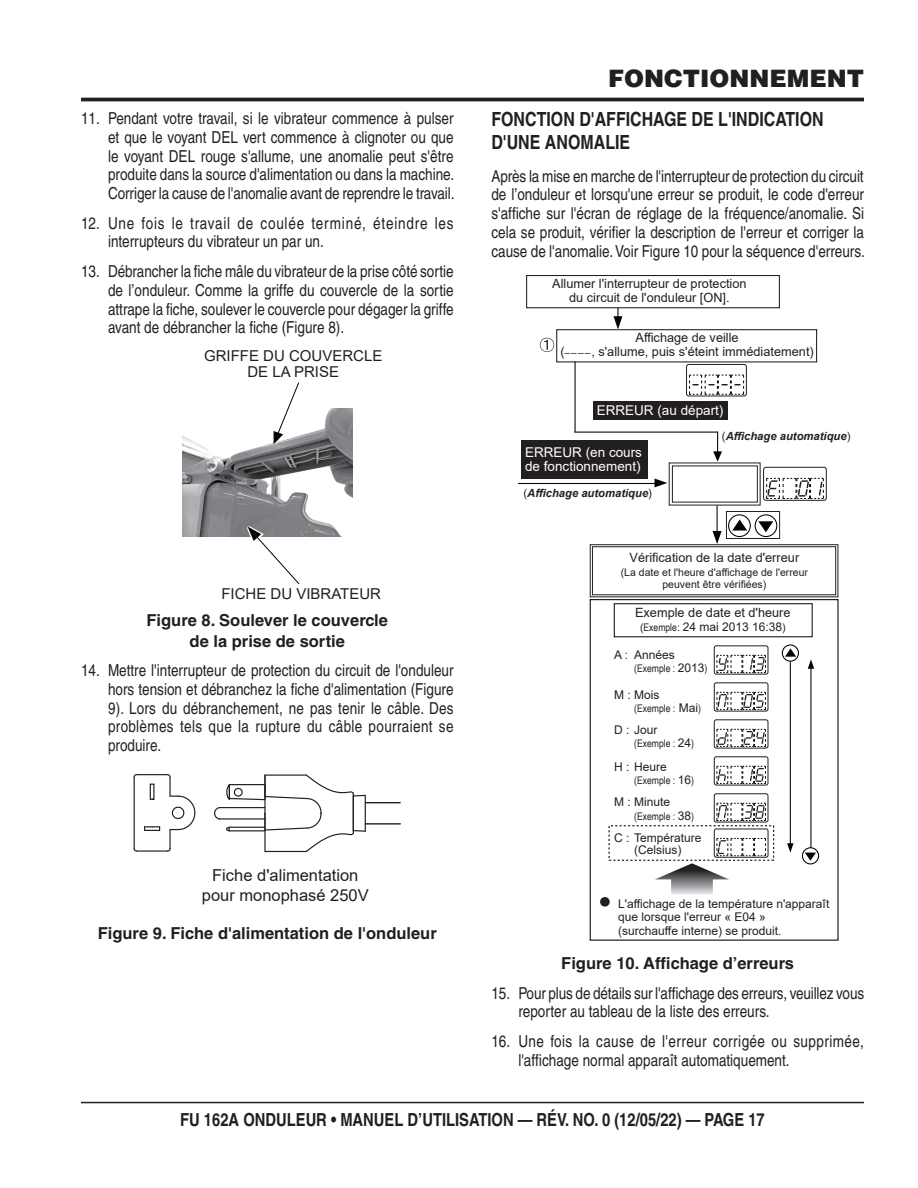
<style>
.page{position:relative;width:918px;height:1188px;background:#fff}
.page>*{position:absolute;margin:0;border:0;box-sizing:border-box;transform-origin:0 0}
.Page_Heading_TOC{font:900 24px "Helvetica";color:#231f20}
.Heading_1{font:700 condensed 19.5px/22.5px "Helvetica";color:#231f20}
.t1{font:700 condensed 18px "Helvetica";color:#231f20}
.Body_text{font:condensed 16.5px/18.8px "Helvetica";color:#231f20;text-align:justify}
.t2{font:700 16.5px/21px "Helvetica";color:#231f20;text-align:center}
.Body_text-2{font:condensed 16.5px/18.8px "Helvetica";letter-spacing:.04em;color:#231f20}
.Body_text-3{font:16.5px/19.8px "Arial";color:#231f20;text-align:center}
.Body_text-4{font:15px/16.5px "Arial";color:#231f20;text-align:center}
.Body_text-5{font:13.5px/14.9px "Arial";color:#fff}
.Body_text-6{font:12.75px/14.1px "Arial";color:#231f20;text-align:center}
.Body_text-7{font:12px/13.2px "Arial";color:#231f20}
.Body_text-8{font:italic 700 11.25px "Arial";color:#231f20}
.Body_text-9{font:10.5px "Arial Narrow";color:#231f20}
.Body_text-10{font:10.5px "Arial";color:#231f20}
.s1{font-size:10.2px}
.s2{font-weight:400;font-style:normal}
.s3{font-size:10.5px}
.s4{font-family:"Arial Narrow";font-size:10.5px}
.s5{font-family:"Arial";font-size:12px}
</style>
<div class="page">
<hr style="left:81px;top:1102px;width:783px;height:1px;background:#231f20">
<img style="left:182px;top:409px;width:170px;height:127px">
<svg style="left:247px;top:526px;width:53px;height:58px"></svg>
<svg style="left:272px;top:383px;width:28px;height:62px"></svg>
<hr style="left:365px;top:823px;width:35px;height:1px;background:#030303">
<hr style="left:365px;top:802px;width:35px;height:1px;background:#030303">
<svg style="left:214px;top:774px;width:153px;height:78px"></svg>
<svg style="left:134px;top:774px;width:62px;height:78px"></svg>
<svg style="left:540px;top:338px;width:14px;height:14px"></svg>
<svg style="left:689px;top:375px;width:55px;height:19px"></svg>
<div style="left:686px;top:364px;width:61px;height:32px;border:1px solid #231f20;border-radius:2px"></div>
<div style="left:526px;top:275px;width:254px;height:33px;border:1px solid #231f20"></div>
<div style="left:556px;top:329px;width:261px;height:33px;border:1px solid #231f20"></div>
<svg style="left:612px;top:308px;width:12px;height:22px"></svg>
<svg style="left:717px;top:838px;width:49px;height:18px"></svg>
<div style="left:714px;top:829px;width:54px;height:29px;border:1px solid #231f20;border-radius:2px"></div>
<svg style="left:717px;top:655px;width:49px;height:17px"></svg>
<div style="left:714px;top:646px;width:54px;height:28px;border:1px solid #231f20;border-radius:2px"></div>
<div style="left:714px;top:683px;width:54px;height:28px;border:1px solid #231f20;border-radius:2px"></div>
<svg style="left:717px;top:692px;width:49px;height:18px"></svg>
<svg style="left:717px;top:729px;width:49px;height:17px"></svg>
<div style="left:714px;top:720px;width:54px;height:28px;border:1px solid #231f20;border-radius:2px"></div>
<svg style="left:717px;top:766px;width:49px;height:17px"></svg>
<div style="left:714px;top:757px;width:54px;height:28px;border:1px solid #231f20;border-radius:2px"></div>
<svg style="left:717px;top:803px;width:49px;height:17px"></svg>
<div style="left:714px;top:794px;width:54px;height:28px;border:1px solid #231f20;border-radius:2px"></div>
<svg style="left:766px;top:478px;width:58px;height:21px"></svg>
<div style="left:763px;top:467px;width:64px;height:34px;border:1px solid #231f20;border-radius:2px"></div>
<div style="left:590px;top:544px;width:248px;height:53px;border:1px solid #231f20"></div>
<div style="left:592px;top:546px;width:244px;height:49px;border:1px solid #231f20"></div>
<hr style="left:575px;top:362px;width:1px;height:70px;background:#030303">
<svg style="left:713px;top:432px;width:9px;height:30px"></svg>
<hr style="left:575px;top:432px;width:142px;height:1px;background:#030303">
<hr style="left:790px;top:662px;width:1px;height:182px;background:#030303">
<svg style="left:787px;top:843px;width:7px;height:10px"></svg>
<svg style="left:811px;top:670px;width:1px;height:19px"></svg>
<hr style="left:810px;top:667px;width:1px;height:181px;background:#030303">
<svg style="left:807px;top:659px;width:8px;height:11px"></svg>
<svg style="left:711px;top:505px;width:12px;height:39px"></svg>
<svg style="left:728px;top:514px;width:50px;height:23px"></svg>
<div style="left:726px;top:511px;width:54px;height:28px;border:1px solid #231f20"></div>
<svg style="left:732px;top:520px;width:15px;height:11px"></svg>
<svg style="left:758px;top:521px;width:15px;height:11px"></svg>
<div style="left:728px;top:514px;width:23px;height:23px;border:1px solid #030303;border-radius:50%"></div>
<div style="left:755px;top:514px;width:22px;height:23px;border:1px solid #030303;border-radius:50%"></div>
<svg style="left:785px;top:648px;width:11px;height:9px"></svg>
<div style="left:782px;top:644px;width:17px;height:18px;border:1px solid #030303;border-radius:50%"></div>
<svg style="left:805px;top:853px;width:11px;height:8px"></svg>
<div style="left:802px;top:847px;width:17px;height:17px;border:1px solid #030303;border-radius:50%"></div>
<hr style="left:518px;top:483px;width:139px;height:1px;background:#030303">
<svg style="left:655px;top:479px;width:12px;height:8px"></svg>
<svg style="left:655px;top:863px;width:74px;height:32px"></svg>
<svg style="left:600px;top:897px;width:10px;height:10px"></svg>
<div style="left:672px;top:466px;width:86px;height:37px;border:1px solid #231f20"></div>
<hr style="left:81px;top:98px;width:783px;height:3px;background:#231f20">
<div style="left:593px;top:401px;width:135px;height:19px;background:#231f20"></div>
<div style="left:521px;top:440px;width:127px;height:38px;background:#231f20"></div>
<p class="Body_text" style="left:108px;top:109px;width:348px;text-indent:-27px">11. Pendant votre travail, si le vibrateur commence à pulser et que le voyant DEL vert commence à clignoter ou que le voyant DEL rouge s'allume, une anomalie peut s'être produite dans la source d'alimentation ou dans la machine.<br>Corriger la cause de l'anomalie avant de reprendre le travail.</p>
<p class="Body_text-2" style="left:108px;top:214px;width:347px;text-indent:-27px">12. Une fois le travail de coulée terminé, éteindre les interrupteurs du vibrateur un par un.</p>
<p class="Body_text" style="left:108px;top:262px;width:347px;text-indent:-27px">13. Débrancher la fiche mâle du vibrateur de la prise côté sortie de l’onduleur. Comme la griffe du couvercle de la sortie attrape la fiche, soulever le couvercle pour dégager la griffe avant de débrancher la fiche (Figure 8).</p>
<p class="Body_text-4" style="left:204px;top:347px;width:180px">GRIFFE DU COUVERCLE<br>DE LA PRISE</p>
<p class="Body_text-4" style="left:221px;top:585px;width:161px">FICHE DU VIBRATEUR</p>
<p class="t2" style="left:147px;top:609px;width:243px">Figure 8. Soulever le couvercle de la prise de sortie</p>
<p class="Body_text" style="left:108px;top:661px;width:347px;text-indent:-27px">14. Mettre l'interrupteur de protection du circuit de l'onduleur hors tension et débranchez la fiche d'alimentation (Figure 9). Lors du débranchement, ne pas tenir le câble. Des problèmes tels que la rupture du câble pourraient se produire.</p>
<p class="Body_text-3" style="left:202px;top:865px;width:168px">Fiche d'alimentation pour monophasé 250V</p>
<p class="t2" style="left:98px;top:922px;width:340px">Figure 9. Fiche d'alimentation de l'onduleur</p>
<p class="Page_Heading_TOC" style="left:608px;top:63px;width:257px">FONCTIONNEMENT</p>
<p class="Heading_1" style="left:491px;top:108px;width:334px">FONCTION D'AFFICHAGE DE L'INDICATION<br>D'UNE ANOMALIE</p>
<p class="Body_text" style="left:491px;top:167px;width:375px">Après la mise en marche de l'interrupteur de protection du circuit de l’onduleur et lorsqu'une erreur se produit, le code d'erreur s'affiche sur l'écran de réglage de la fréquence/anomalie. Si cela se produit, vérifier la description de l'erreur et corriger la cause de l'anomalie. Voir Figure 10 pour la séquence d'erreurs.</p>
<p class="Body_text-6" style="left:552px;top:277px;width:196px">Allumer l'interrupteur de protection du circuit de l'onduleur [ON].</p>
<p class="Body_text-6" style="left:636px;top:330px;width:105px">Affichage de veille</p>
<p class="Body_text-6" style="left:560px;top:344px;width:255px">(<span class="s1">––––</span>, s'allume, puis s'éteint immédiatement)</p>
<p class="Body_text-5" style="left:597px;top:403px;width:128px">ERREUR (au départ)</p>
<p class="Body_text-5" style="left:525px;top:444px;width:119px">ERREUR (en cours de fonctionnement)</p>
<p class="Body_text-8" style="left:722px;top:429px;width:130px"><span class="s2">(</span>Affichage automatique<span class="s2">)</span></p>
<p class="Body_text-8" style="left:524px;top:485px;width:130px"><span class="s2">(</span>Affichage automatique<span class="s2">)</span></p>
<p class="Body_text-6" style="left:630px;top:550px;width:171px">Vérification de la date d'erreur</p>
<p class="Body_text-10" style="left:621px;top:565px;width:189px">(La date et l'heure d'affichage de l'erreur</p>
<p class="Body_text-10" style="left:662px;top:577px;width:105px">peuvent être vérifiées)</p>
<p class="Body_text-6" style="left:635px;top:605px;width:157px">Exemple de date et d'heure</p>
<p class="Body_text-7" style="left:640px;top:620px;width:147px"><span class="s3">(</span><span class="s4">Exemple</span><span class="s3">:</span> 24 mai 2013 16:38<span class="s3">)</span></p>
<p class="Body_text-7" style="left:614px;top:648px;width:62px">A : Années</p>
<p class="Body_text-9" style="left:634px;top:661px;width:75px">(Exemple : <span class="s5">2013</span>)</p>
<p class="Body_text-7" style="left:614px;top:688px;width:47px">M : Mois</p>
<p class="Body_text-9" style="left:634px;top:700px;width:68px">(Exemple : <span class="s5">Mai</span>)</p>
<p class="Body_text-7" style="left:614px;top:723px;width:45px">D : Jour</p>
<p class="Body_text-9" style="left:634px;top:736px;width:61px">(Exemple : <span class="s5">24</span>)</p>
<p class="Body_text-7" style="left:614px;top:760px;width:54px">H : Heure</p>
<p class="Body_text-9" style="left:634px;top:773px;width:61px">(Exemple : <span class="s5">16</span>)</p>
<p class="Body_text-7" style="left:614px;top:796px;width:57px">M : Minute</p>
<p class="Body_text-9" style="left:634px;top:808px;width:61px">(Exemple : <span class="s5">38</span>)</p>
<p class="Body_text-7" style="left:614px;top:831px;width:89px">C : Température</p>
<p class="Body_text-7" style="left:634px;top:843px;width:49px">(Celsius)</p>
<p class="Body_text-7" style="left:618px;top:897px;width:213px">L'affichage de la température n'apparaît que lorsque l'erreur « E04 »<br>(surchauffe interne) se produit.</p>
<p class="t2" style="left:561px;top:952px;width:234px">Figure 10. Affichage d’erreurs</p>
<p class="Body_text" style="left:518px;top:983px;width:347px;text-indent:-27px">15. Pour plus de détails sur l'affichage des erreurs, veuillez vous reporter au tableau de la liste des erreurs.</p>
<p class="Body_text" style="left:518px;top:1032px;width:347px;text-indent:-27px">16. Une fois la cause de l'erreur corrigée ou supprimée, l'affichage normal apparaît automatiquement.</p>
<p class="t1" style="left:180px;top:1108px;width:586px">FU 162A ONDULEUR • MANUEL D’UTILISATION — RÉV. NO. 0 (12/05/22) — PAGE 17</p>
</div>
